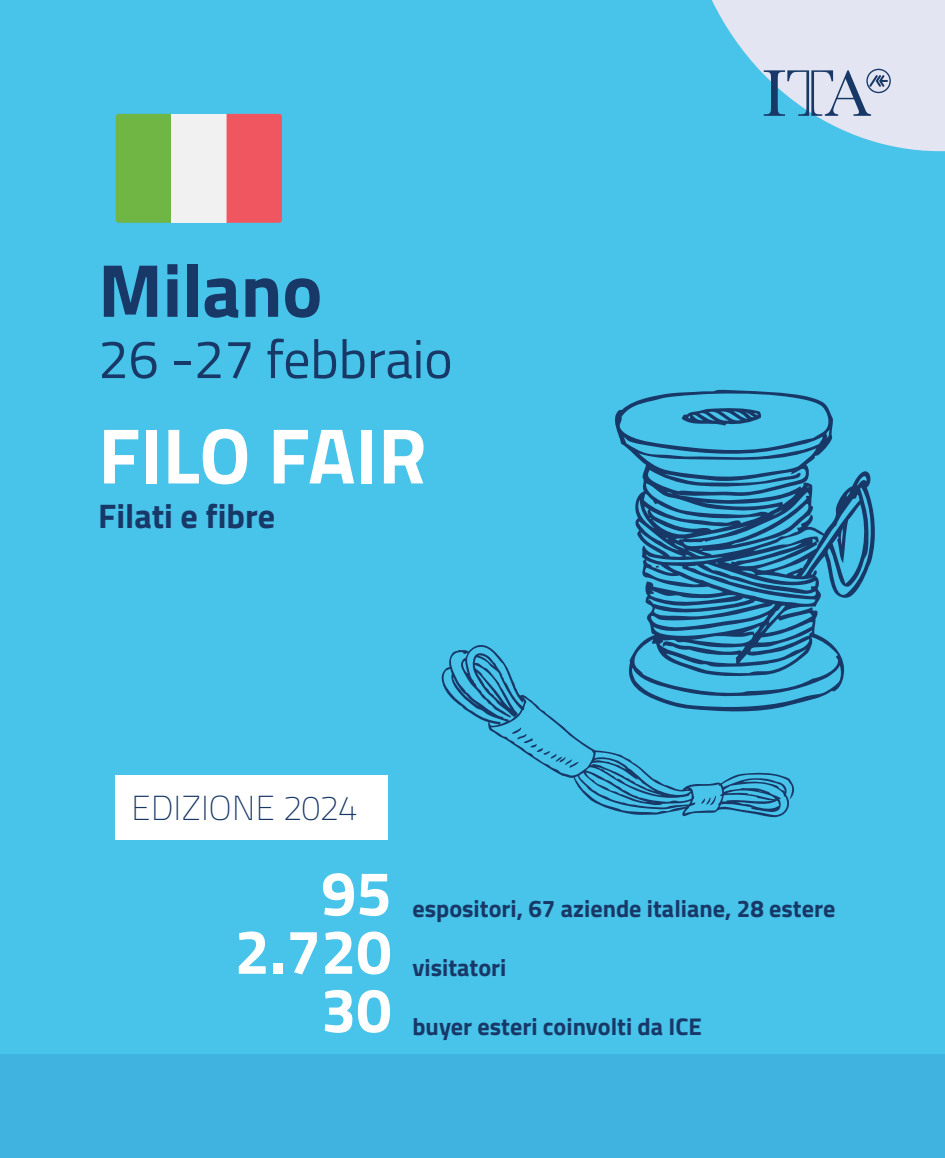
<style>
.page{position:relative;width:945px;height:1158px;background:#48c3ea}
.page>*{position:absolute;margin:0;border:0;box-sizing:border-box;transform-origin:0 0}
.t1{font:700 78.75px "Titillium Web";color:#fff}
.t2{font:700 75.16px "Titillium Web";color:#183867}
.t3{font:700 62.82px/58.4px "Titillium Web";color:#fff;text-align:right}
.t4{font:54.25px "Titillium Web";letter-spacing:-.005em;color:#183867}
.t5{font:34.65px "Titillium Text 25 L 1 wt";color:#183867}
.t6{font:700 34.12px "Titillium Web";color:#183867}
.t7{font:700 24.15px "Titillium Web";color:#183867}
</style>
<div class="page">
<div style="left:0;top:1054px;width:945px;height:104px;background:#41b3e0"></div>
<svg style="left:712px;top:0;width:233px;height:152px"></svg>
<div style="left:116px;top:114px;width:55px;height:109px;background:#6fb644"></div>
<div style="left:171px;top:114px;width:56px;height:109px;background:#f0f1f0"></div>
<div style="left:227px;top:114px;width:55px;height:109px;background:#f0565f"></div>
<div style="left:116px;top:775px;width:272px;height:64px;background:#fff"></div>
<svg style="left:615px;top:390px;width:260px;height:314px"></svg>
<svg style="left:442px;top:644px;width:352px;height:173px"></svg>
<svg style="left:512px;top:728px;width:67px;height:40px"></svg>
<h2 class="t2" style="left:98px;top:233px;width:226px">Milano</h2>
<h3 class="t4" style="left:98px;top:319px;width:356px">26 -27 febbraio</h3>
<h1 class="t1" style="left:98px;top:396px;width:330px">FILO FAIR</h1>
<h3 class="t6" style="left:98px;top:490px;width:178px">Filati e fibre</h3>
<h3 class="t5" style="left:131px;top:783px;width:227px">EDIZIONE 2024</h3>
<h3 class="t3" style="left:235px;top:861px;width:158px">95<br>2.720<br>30</h3>
<p class="t7" style="left:413px;top:890px;width:424px">espositori, 67 aziende italiane, 28 estere</p>
<p class="t7" style="left:413px;top:949px;width:95px">visitatori</p>
<p class="t7" style="left:413px;top:1008px;width:291px">buyer esteri coinvolti da ICE</p>
</div>
